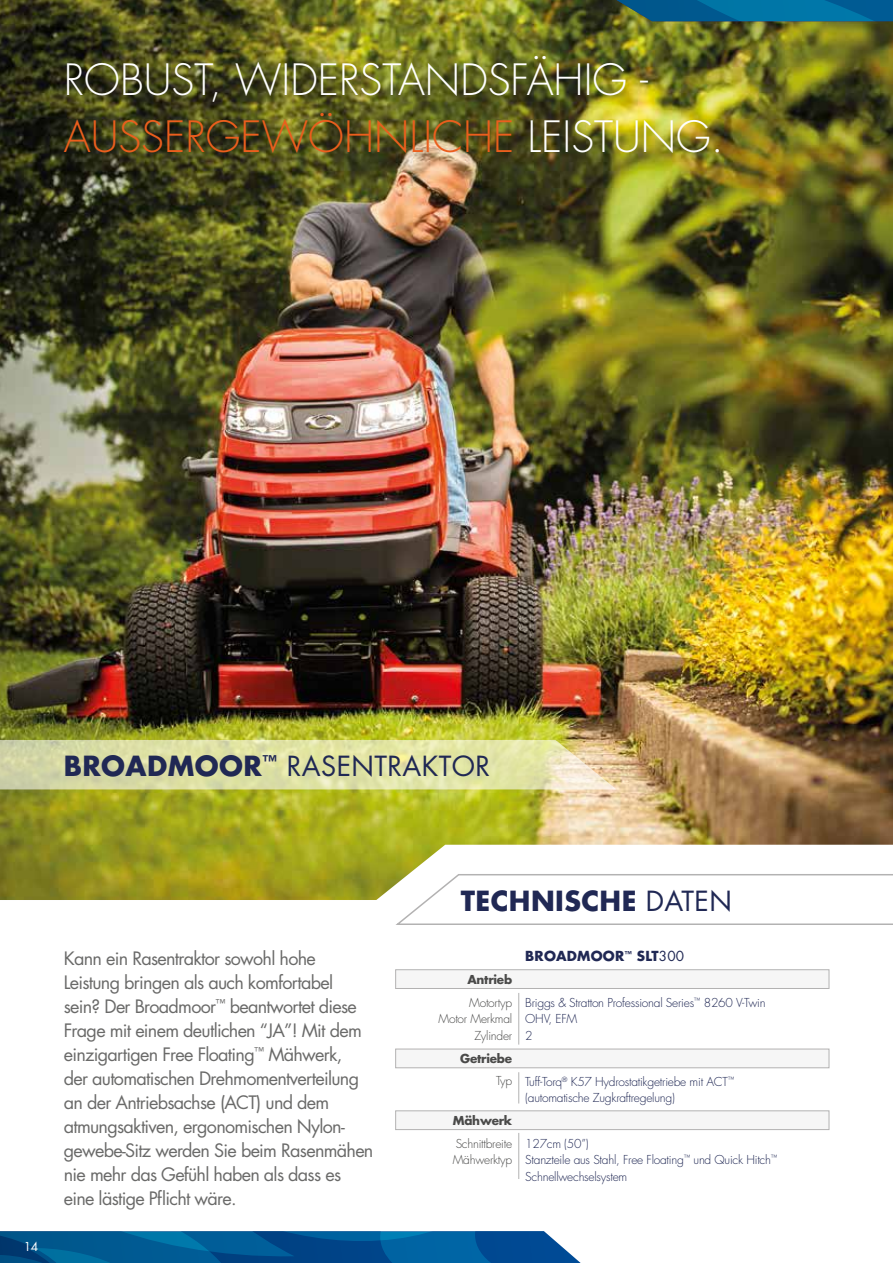
<style>
.page{position:relative;width:893px;height:1263px;background:#fff}
.page>*{position:absolute;margin:0;border:0;box-sizing:border-box;transform-origin:0 0}
.t1{font:300 42px/56.6px "Futura Std";color:#fff}
.t2{font:27px "Futura Std";letter-spacing:.015em;color:#202854}
.t3{font:700 27px "Futura Std";letter-spacing:.015em;color:#202854}
.t4{font:18px/24px "Futura Std";letter-spacing:-.04em;color:#6a6a69}
.t5{font:700 13.5px "Futura Std";letter-spacing:.015em;color:#202854}
.t6{font:300 12px/16.5px "Futura Std";letter-spacing:-.02em;color:#202854}
.t7{font:300 12px/16.5px "Futura Std";letter-spacing:-.02em;color:#4a4a49;text-align:right}
.t8{font:700 12px "Futura Std";letter-spacing:-.02em;color:#4a4a49}
.t9{font:12px "Futura Std";color:#fff}
.s1{color:#eb5e1d}
.s2{font-weight:700}
.s3{font-weight:400}
</style>
<div class="page">
<img style="left:0;top:0;width:893px;height:900px">
<svg style="left:393px;top:873px;width:500px;height:52px"></svg>
<svg style="left:0;top:740px;width:617px;height:49px"></svg>
<div style="left:395px;top:969px;width:434px;height:20px;background:#f6f6f6;border:1px solid #b3b2b2"></div>
<div style="left:395px;top:1049px;width:434px;height:19px;background:#f6f6f6;border:1px solid #b3b2b2"></div>
<div style="left:395px;top:1111px;width:434px;height:19px;background:#f6f6f6;border:1px solid #b3b2b2"></div>
<hr style="left:518px;top:993px;width:1px;height:51px;background:#b3b2b2">
<hr style="left:518px;top:1072px;width:1px;height:31px;background:#b3b2b2">
<hr style="left:518px;top:1133px;width:1px;height:46px;background:#b3b2b2">
<svg style="left:0;top:1231px;width:581px;height:32px"></svg>
<svg style="left:617px;top:0;width:276px;height:21px"></svg>
<h1 class="t1" style="left:64px;top:53px;width:662px">ROBUST, WIDERSTANDSFÄHIG -<br><span class="s1">AUSSERGEWÖHNLICHE</span> LEISTUNG.</h1>
<h2 class="t2" style="left:64px;top:749px;width:428px"><span class="s2">BROADMOOR</span><sup>™</sup> RASENTRAKTOR</h2>
<p class="t9" style="left:24px;top:1238px;width:16px">14</p>
<p class="t4" style="left:64px;top:946px;width:311px">Kann ein Rasentraktor sowohl hohe Leistung bringen als auch komfortabel sein? Der Broadmoor<sup>™</sup> beantwortet diese Frage mit einem deutlichen “JA”! Mit dem einzigartigen Free Floating<sup>™</sup> Mähwerk,<br>der automatischen Drehmomentverteilung an der Antriebsachse (ACT) und dem atmungsaktiven, ergonomischen Nylon&shy;gewebe-Sitz werden Sie beim Rasenmähen nie mehr das Gefühl haben als dass es eine lästige Pflicht wäre.</p>
<h2 class="t3" style="left:461px;top:883px;width:273px">TECHNISCHE <span class="s3">DATEN</span></h2>
<p class="t8" style="left:467px;top:971px;width:46px">Antrieb</p>
<p class="t7" style="left:438px;top:994px;width:75px">Motortyp<br>Motor Merkmal<br>Zylinder</p>
<p class="t8" style="left:460px;top:1050px;width:53px">Getriebe</p>
<p class="t7" style="left:496px;top:1073px;width:18px">Typ</p>
<p class="t8" style="left:453px;top:1112px;width:61px">Mähwerk</p>
<p class="t7" style="left:453px;top:1135px;width:61px;text-align:left">Schnittbreite<br>Mähwerktyp</p>
<p class="t5" style="left:525px;top:947px;width:160px">BROADMOOR<sup>™</sup> SLT<span class="s3">300</span></p>
<p class="t6" style="left:525px;top:994px;width:242px">Briggs &amp; Stratton Professional Series<sup>™</sup> 8260 V-Twin<br>OHV, EFM<br>2</p>
<p class="t6" style="left:525px;top:1073px;width:210px">Tuff-Torq<sup>®</sup> K57 Hydrostatikgetriebe mit ACT<sup>™ </sup>(automatische Zugkraftregelung)</p>
<p class="t6" style="left:525px;top:1135px;width:254px">127cm (50”)<br>Stanzteile aus Stahl, Free Floating<sup>™</sup> und Quick Hitch<sup>™<br></sup>Schnellwechselsystem</p>
</div>
